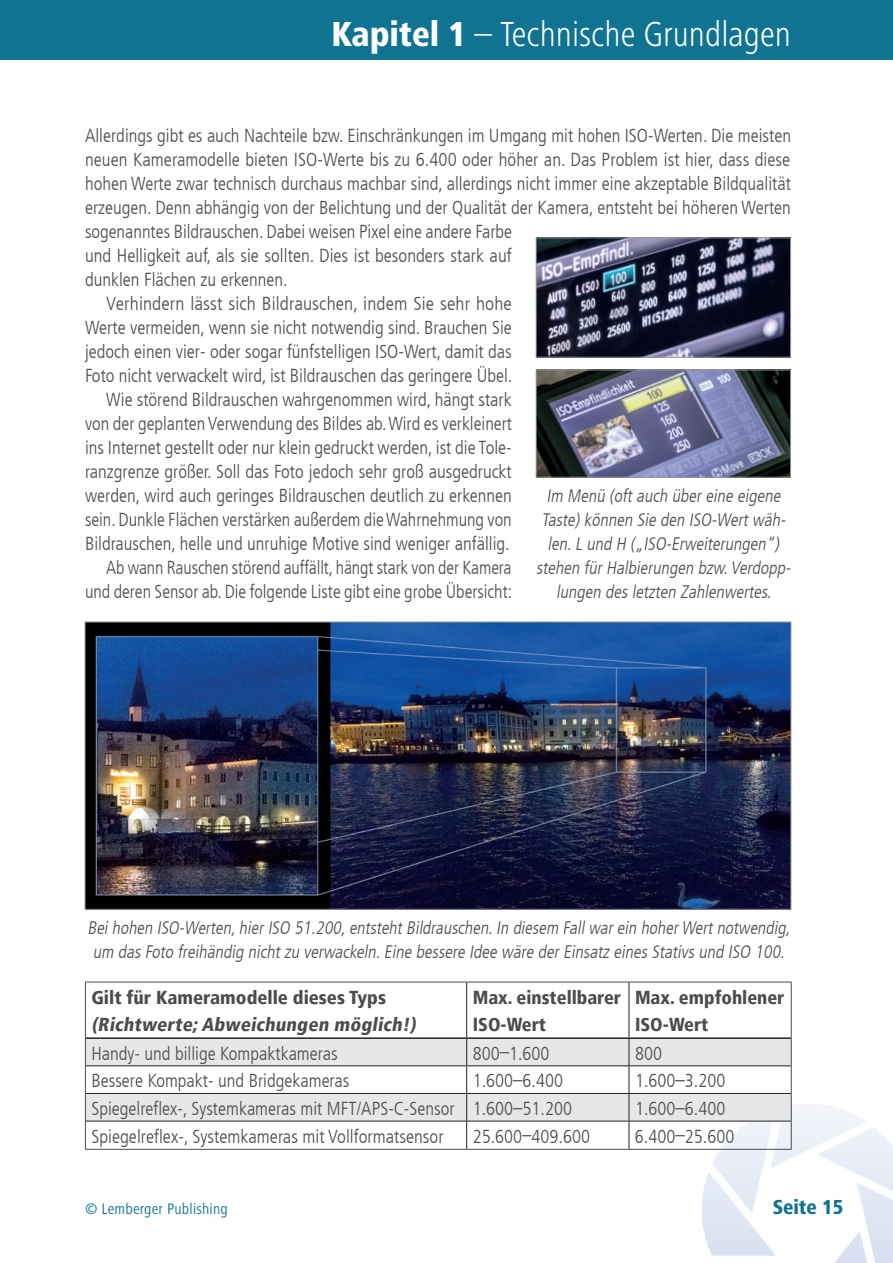
<style>
.page{position:relative;width:893px;height:1263px;background:#fff}
.page>*{position:absolute;margin:0;border:0;box-sizing:border-box;transform-origin:0 0}
.t1{font:300 condensed 36px "Frutiger Next LTW1 G";color:#fff}
.t2{font:800 condensed 21px "Frutiger Next LTW1 G";color:#107392}
.t3{font:300 condensed 18.75px/24px "Frutiger LT";color:#4b4c4d;text-align:justify}
.t4{font:300 condensed 18.75px/24px "Frutiger LT";color:#4b4c4d;text-align:right;scale:1.04 1}
.t5{font:900 condensed 18.75px/27px "Frutiger LT";color:#4b4c4d}
.t6{font:italic 900 condensed 18.75px "Frutiger LT";color:#4b4c4d}
.t7{font:italic 300 condensed 18px/24px "Frutiger LT";color:#4b4c4d;text-align:center}
.t8{font:condensed 15.75px "Frutiger Next LTW1 G";letter-spacing:.015em;color:#107392}
.s1{font-weight:800}
</style>
<div class="page">
<div style="left:0;top:0;width:893px;height:60px;background:#107392"></div>
<img style="left:538px;top:240px;width:251px;height:116px">
<div style="left:536px;top:238px;width:255px;height:120px;border:1px solid #939598"></div>
<img style="left:87px;top:624px;width:702px;height:284px">
<svg style="left:86px;top:1039px;width:616px;height:82px;fill:#e6e7e9"></svg>
<hr style="left:85px;top:982px;width:382px;height:1px;background:#4b4c4d">
<hr style="left:85px;top:982px;width:1px;height:56px;background:#4b4c4d">
<hr style="left:467px;top:982px;width:162px;height:1px;background:#4b4c4d">
<hr style="left:629px;top:982px;width:163px;height:1px;background:#4b4c4d">
<hr style="left:791px;top:982px;width:1px;height:56px;background:#4b4c4d">
<svg style="left:85px;top:1038px;width:1px;height:111px"></svg>
<svg style="left:702px;top:1038px;width:191px;height:225px"></svg>
<hr style="left:85px;top:1149px;width:382px;height:1px;background:#4b4c4d">
<hr style="left:467px;top:1149px;width:162px;height:1px;background:#4b4c4d">
<hr style="left:629px;top:1149px;width:163px;height:1px;background:#4b4c4d">
<hr style="left:466px;top:982px;width:1px;height:55px;background:#231f20">
<hr style="left:629px;top:982px;width:1px;height:55px;background:#231f20">
<hr style="left:86px;top:1065px;width:381px;height:1px;background:#231f20">
<hr style="left:467px;top:1065px;width:162px;height:1px;background:#231f20">
<hr style="left:629px;top:1065px;width:162px;height:1px;background:#231f20">
<hr style="left:86px;top:1093px;width:381px;height:1px;background:#231f20">
<hr style="left:467px;top:1093px;width:162px;height:1px;background:#231f20">
<hr style="left:629px;top:1093px;width:162px;height:1px;background:#231f20">
<hr style="left:86px;top:1121px;width:381px;height:1px;background:#231f20">
<hr style="left:467px;top:1121px;width:162px;height:1px;background:#231f20">
<svg style="left:466px;top:1039px;width:1px;height:110px"></svg>
<hr style="left:629px;top:1121px;width:162px;height:1px;background:#231f20">
<svg style="left:629px;top:1039px;width:1px;height:110px"></svg>
<hr style="left:86px;top:1037px;width:381px;height:2px;background:#231f20">
<hr style="left:467px;top:1037px;width:162px;height:2px;background:#231f20">
<hr style="left:629px;top:1037px;width:162px;height:2px;background:#231f20">
<img style="left:538px;top:372px;width:251px;height:104px">
<div style="left:536px;top:370px;width:255px;height:108px;border:1px solid #939598"></div>
<h1 class="t1" style="left:331px;top:14px;width:461px"><span class="s1">Kapitel 1</span> – Technische Grundlagen</h1>
<p class="t3" style="left:85px;top:123px;width:707px">Allerdings gibt es auch Nachteile bzw. Einschränkungen im Umgang mit hohen ISO-Werten. Die meisten neuen Kameramodelle bieten ISO-Werte bis zu 6.400 oder höher an. Das Problem ist hier, dass diese hohen Werte zwar technisch durchaus machbar sind, allerdings nicht immer eine akzeptable Bildqualität erzeugen. Denn abhängig von der Belichtung und der Qualität der Kamera, entsteht bei höheren Werten</p>
<p class="t3" style="left:85px;top:219px;width:428px">sogenanntes Bildrauschen. Dabei weisen Pixel eine andere Farbe und Helligkeit auf, als sie sollten. Dies ist besonders stark auf dunklen Flächen zu erkennen.</p>
<p class="t4" style="left:85px;top:291px;width:412px">Verhindern lässt sich Bildrauschen, indem Sie sehr hohe Werte vermeiden, wenn sie nicht notwendig sind. Brauchen Sie jedoch einen vier- oder sogar fünfstelligen ISO-Wert, damit das Foto nicht verwackelt wird, ist Bildrauschen das geringere Übel.<br>Wie störend Bildrauschen wahrgenommen wird, hängt stark von der geplanten Verwendung des Bildes ab. Wird es verkleinert ins Internet gestellt oder nur klein gedruckt werden, ist die Tole&shy;ranzgrenze größer. Soll das Foto jedoch sehr groß ausgedruckt werden, wird auch geringes Bildrauschen deutlich zu erkennen sein. Dunkle Flächen verstärken außerdem die Wahrnehmung von Bildrauschen, helle und unruhige Motive sind weniger anfällig.<br>Ab wann Rauschen störend auffällt, hängt stark von der Kamera und deren Sensor ab. Die folgende Liste gibt eine grobe Übersicht:</p>
<p class="t7" style="left:536px;top:484px;width:259px">Im Menü (oftauch übereine eigene Taste)können Sie den ISO-Wertwäh&shy;len.L und H („ISO-Erweiterungen“) stehen fürHalbierungen bzw.Verdopp&shy;lungen des letzten Zahlenwertes.</p>
<p class="t7" style="left:87px;top:916px;width:707px;text-align:left">Beihohen ISO-Werten,hierISO 51.200,entstehtBildrauschen.In diesem Fallwarein hoherWertnotwendig, um das Foto freihändig nichtzu verwackeln.Eine bessere Idee wäre derEinsatz eines Stativs und ISO 100.</p>
<p class="t5" style="left:91px;top:983px;width:296px">Gilt für Kameramodelle dieses Typs</p>
<p class="t6" style="left:91px;top:1013px;width:329px">(Richtwerte;Abweichungen möglich!)</p>
<p class="t5" style="left:473px;top:983px;width:150px">Max. einstellbarer<br>ISO-Wert</p>
<p class="t5" style="left:635px;top:983px;width:151px">Max. empfohlener<br>ISO-Wert</p>
<p class="t3" style="left:91px;top:1041px;width:248px">Handy- und billige Kompaktkameras</p>
<p class="t3" style="left:473px;top:1041px;width:78px">800–1.600</p>
<p class="t3" style="left:635px;top:1041px;width:28px">800</p>
<p class="t3" style="left:91px;top:1069px;width:260px">Bessere Kompakt- und Bridgekameras</p>
<p class="t3" style="left:473px;top:1069px;width:92px">1.600–6.400</p>
<p class="t3" style="left:635px;top:1069px;width:92px">1.600–3.200</p>
<p class="t3" style="left:91px;top:1097px;width:482px">Spiegelreflex-, Systemkameras mit MFT/APS-C-Sensor 1.600–51.200</p>
<p class="t3" style="left:635px;top:1097px;width:92px">1.600–6.400</p>
<p class="t3" style="left:91px;top:1124px;width:354px">Spiegelreflex-, Systemkameras mit Vollformatsensor</p>
<p class="t3" style="left:473px;top:1124px;width:119px">25.600–409.600</p>
<p class="t3" style="left:635px;top:1124px;width:101px">6.400–25.600</p>
<p class="t8" style="left:85px;top:1200px;width:144px">© Lemberger Publishing</p>
<p class="t2" style="left:773px;top:1195px;width:72px">Seite 15</p>
</div>
